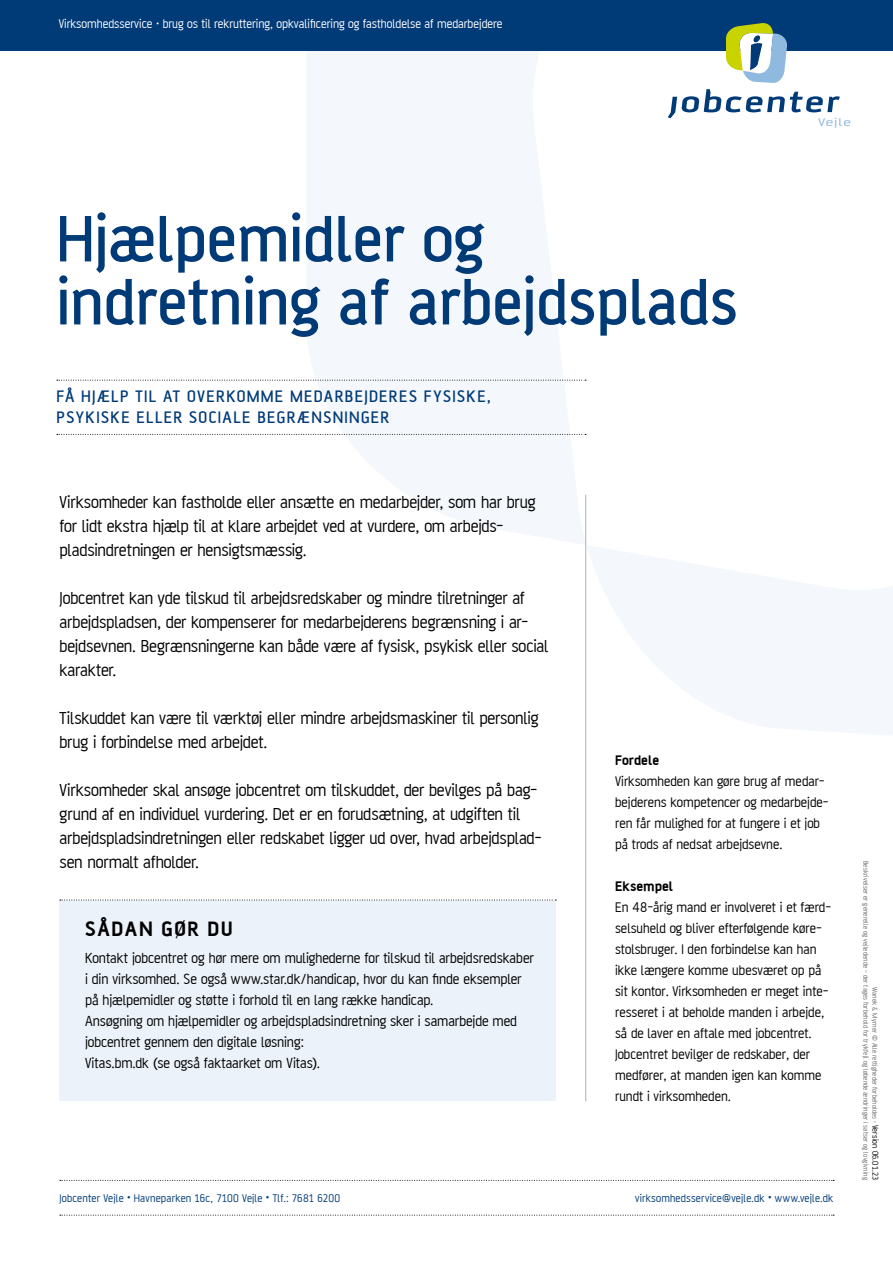
<style>
.page{position:relative;width:893px;height:1263px;background:#fff}
.page>*{position:absolute;margin:0;border:0;box-sizing:border-box;transform-origin:0 0}
.t1{font:500 70.5px/63px "AF Battersea";color:#003a77}
.t2{font:700 22.5px "AF Battersea";letter-spacing:.07em;color:#000}
.t3{font:18.75px/24px "AF Battersea";letter-spacing:-.01em;color:#000}
.t4{font:500 18px/21.6px "AF Battersea";letter-spacing:.075em;color:#003a77}
.P_kontakt{font:15.75px/21px "AF Battersea";letter-spacing:-.005em;color:#000}
.P_right{font:15px/21px "AF Battersea";color:#000}
.P_right_bold{font:700 15px "AF Battersea";color:#000}
.P_virksomhedsservice{font:13.5px "AF Battersea";color:#fff}
.t5{font:12px "AF Battersea";letter-spacing:.015em;color:#003a77}
.t6{font:12px "AF Battersea";letter-spacing:.05em;color:#90b9df;scale:1.5 1}
.t7{font:7.5px/9px "AF Battersea";letter-spacing:.015em;color:#68676c;text-align:right}
.s1{font-size:9px;color:#000}
</style>
<div class="page">
<svg style="left:306px;top:51px;width:587px;height:700px"></svg>
<div style="left:0;top:0;width:893px;height:51px;background:#003a77"></div>
<div style="left:60px;top:900px;width:496px;height:201px;background:#ecf2f9"></div>
<hr style="left:585px;top:495px;width:1px;height:606px;background:#aeafb2">
<svg style="left:60px;top:900px;width:496px;height:1px"></svg>
<svg style="left:668px;top:89px;width:172px;height:29px"></svg>
<svg style="left:726px;top:23px;width:62px;height:60px"></svg>
<svg style="left:60px;top:1180px;width:774px;height:1px"></svg>
<svg style="left:60px;top:1215px;width:774px;height:1px"></svg>
<svg style="left:57px;top:380px;width:529px;height:1px"></svg>
<svg style="left:57px;top:434px;width:529px;height:1px"></svg>
<p class="P_virksomhedsservice" style="left:59px;top:16px;width:445px">Virksomhedsservice · brug os til rekruttering, opkvalificering og fastholdelse af medarbejdere</p>
<p class="t6" style="left:818px;top:116px;width:23px">Vejle</p>
<h1 class="t1" style="left:57px;top:208px;width:683px">Hjælpemidler og indretning af arbejdsplads</h1>
<h2 class="t4" style="left:57px;top:385px;width:436px">FÅ HJÆLP TIL AT OVERKOMME MEDARBEJDERES FYSISKE,<br>PSYKISKE ELLER SOCIALE BEGRÆNSNINGER</h2>
<p class="t3" style="left:60px;top:490px;width:478px">Virksomheder kan fastholde eller ansætte en medarbejder, som har brug for lidt ekstra hjælp til at klare arbejdet ved at vurdere, om arbejds&shy;pladsindretningen er hensigtsmæssig.</p>
<p class="t3" style="left:60px;top:586px;width:490px">Jobcentret kan yde tilskud til arbejdsredskaber og mindre tilretninger af arbejdspladsen, der kompenserer for medarbejderens begrænsning i ar&shy;bejdsevnen. Begrænsningerne kan både være af fysisk, psykisk eller social karakter.</p>
<p class="t3" style="left:60px;top:706px;width:480px">Tilskuddet kan være til værktøj eller mindre arbejdsmaskiner til personlig brug i forbindelse med arbejdet.</p>
<p class="t3" style="left:60px;top:778px;width:484px">Virksomheder skal ansøge jobcentret om tilskuddet, der bevilges på bag&shy;grund af en individuel vurdering. Det er en forudsætning, at udgiften til arbejdspladsindretningen eller redskabet ligger ud over, hvad arbejdsplad&shy;sen normalt afholder.</p>
<h3 class="t2" style="left:85px;top:917px;width:149px">SÅDAN GØR DU</h3>
<p class="P_kontakt" style="left:85px;top:948px;width:450px">Kontakt jobcentret og hør mere om mulighederne for tilskud til arbejdsredskaber i din virksomhed. Se også www.star.dk/handicap, hvor du kan finde eksempler på hjælpemidler og støtte i forhold til en lang række handicap.</p>
<p class="P_kontakt" style="left:85px;top:1011px;width:434px">Ansøgning om hjælpemidler og arbejdspladsindretning sker i samarbejde med jobcentret gennem den digitale løsning:<br>Vitas.bm.dk (se også faktaarket om Vitas).</p>
<p class="P_right_bold" style="left:615px;top:752px;width:46px">Fordele</p>
<p class="P_right" style="left:615px;top:771px;width:215px">Virksomheden kan gøre brug af medar&shy;bejderens kompetencer og medarbejde&shy;ren får mulighed for at fungere i et job på trods af nedsat arbejdsevne.</p>
<p class="P_right_bold" style="left:615px;top:878px;width:59px">Eksempel</p>
<p class="P_right" style="left:615px;top:897px;width:218px">En 48-årig mand er involveret i et færd&shy;selsuheld og bliver efterfølgende køre&shy;stolsbruger. I den forbindelse kan han ikke længere komme ubesværet op på sit kontor. Virksomheden er meget inte&shy;resseret i at beholde manden i arbejde, så de laver en aftale med jobcentret.<br>Jobcentret bevilger de redskaber, der medfører, at manden igen kan komme rundt i virksomheden.</p>
<p class="t5" style="left:60px;top:1192px;width:282px">Jobcenter Vejle • Havneparken 16c, 7100 Vejle • Tlf.: 7681 6200</p>
<p class="t5" style="left:635px;top:1192px;width:200px">virksomhedsservice@vejle.dk • www.vejle.dk</p>
<p class="t7" style="left:879px;top:861px;width:320px;rotate:90deg">Wanek &amp; Myrner © Alle rettigheder forbeholdes · <span class="s1">Version 06.01.23<br></span>Beskrivelser er generelle og vejledende - der tages forbehold for trykfejl og løbende ændringer i satser og lovgivning</p>
</div>
